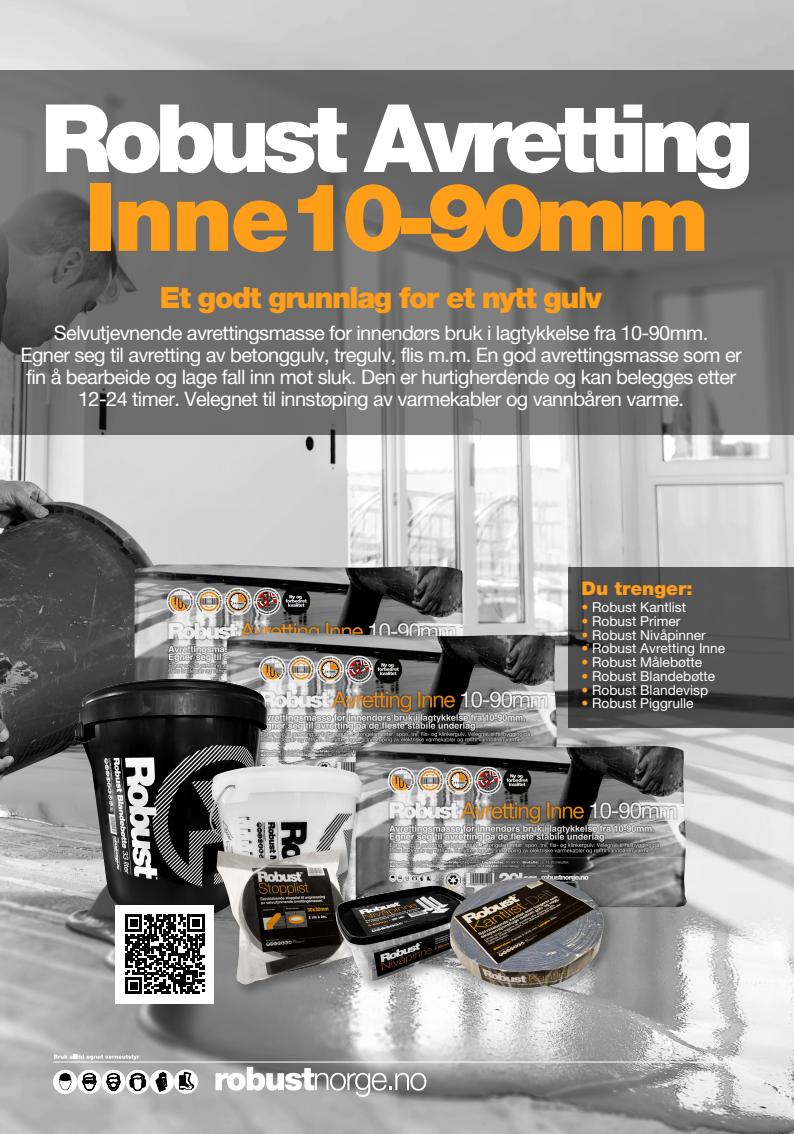
<style>
.page{position:relative;width:794px;height:1134px;background:#fff}
.page>*{position:absolute;margin:0;border:0;box-sizing:border-box;transform-origin:0 0}
.t1{font:900 94.48px "Helvetica Neue";letter-spacing:-.08em;color:#fff}
.t2{font:900 94.48px "Helvetica Neue";letter-spacing:-.06em;color:#ff9e18}
.t3{font:900 29.32px "Helvetica Neue";letter-spacing:-.05em;color:#ff9e18}
.t4{font:20px/22px "Helvetica Neue";letter-spacing:-.03em;color:#fff;text-align:center}
.t5{font:900 18.76px "Helvetica Neue";color:#ff9e18}
.t6{font:13.72px "Helvetica Neue";color:#fff}
.s1{color:#ff9e18}
</style>
<div class="page">
<img style="left:0;top:0;width:794px;height:1134px">
<img style="left:134px;top:564px;width:331px;height:115px">
<img style="left:226px;top:633px;width:332px;height:132px">
<img style="left:355px;top:744px;width:332px;height:163px">
<svg style="left:0;top:70px;width:794px;height:364px;background:#696969"></svg>
<img style="left:74px;top:679px;width:194px;height:241px">
<img style="left:209px;top:765px;width:153px;height:140px">
<div style="left:213px;top:845px;width:156px;height:153px;background:#000;opacity:.3"></div>
<img style="left:216px;top:849px;width:140px;height:135px">
<div style="left:332px;top:881px;width:157px;height:113px;background:#000;opacity:.3"></div>
<img style="left:335px;top:885px;width:111px;height:96px">
<div style="left:116px;top:905px;width:98px;height:98px;background:#fff"></div>
<svg style="left:125px;top:915px;width:79px;height:79px"></svg>
<svg style="left:568px;top:567px;width:226px;height:160px;background:#4b4b4b"></svg>
<svg style="left:215px;top:1067px;width:211px;height:30px"></svg>
<div style="left:54px;top:1070px;width:23px;height:23px;background:#fff;border-radius:50%"></div>
<div style="left:54px;top:1070px;width:23px;height:23px;border:1px solid #fff;border-radius:50%"></div>
<svg style="left:59px;top:1073px;width:13px;height:17px"></svg>
<div style="left:78px;top:1070px;width:23px;height:23px;background:#fff;border-radius:50%"></div>
<div style="left:78px;top:1070px;width:23px;height:23px;border:1px solid #fff;border-radius:50%"></div>
<svg style="left:83px;top:1073px;width:13px;height:17px"></svg>
<div style="left:102px;top:1070px;width:23px;height:23px;background:#fff;border-radius:50%"></div>
<div style="left:102px;top:1070px;width:23px;height:23px;border:1px solid #fff;border-radius:50%"></div>
<svg style="left:107px;top:1073px;width:13px;height:17px"></svg>
<svg style="left:126px;top:1070px;width:23px;height:23px"></svg>
<div style="left:126px;top:1070px;width:23px;height:23px;border:1px solid #fff;border-radius:50%"></div>
<svg style="left:130px;top:1073px;width:16px;height:17px"></svg>
<div style="left:150px;top:1070px;width:23px;height:23px;background:#fff;border-radius:50%"></div>
<div style="left:150px;top:1070px;width:23px;height:23px;border:1px solid #fff;border-radius:50%"></div>
<svg style="left:156px;top:1072px;width:11px;height:19px"></svg>
<svg style="left:174px;top:1070px;width:24px;height:23px"></svg>
<div style="left:174px;top:1070px;width:24px;height:23px;border:1px solid #fff;border-radius:50%"></div>
<svg style="left:179px;top:1072px;width:15px;height:17px"></svg>
<hr style="left:54px;top:1062px;width:680px;height:1px;background:#fff">
<svg style="left:54px;top:1054px;width:85px;height:6px"></svg>
<div style="left:446px;top:874px;width:170px;height:128px;background:#000;opacity:.3"></div>
<img style="left:450px;top:878px;width:154px;height:111px">
<h1 class="t1" style="left:41px;top:82px;width:714px">Robust Avretting</h1>
<h1 class="t2" style="left:85px;top:161px;width:626px">Inne10-90mm</h1>
<h2 class="t3" style="left:160px;top:280px;width:444px">Et godt grunnlag for et nytt gulv</h2>
<p class="t4" style="left:20px;top:322px;width:723px">Selvutjevnende avrettingsmasse for innendørs bruk i lagtykkelse fra 10-90mm.<br>Egner seg til avretting av betonggulv, tregulv, flis m.m. En god avrettingsmasse som er fin å bearbeide og lage fall inn mot sluk. Den er hurtigherdende og kan belegges etter 12-24 timer. Velegnet til innstøping av varmekabler og vannbåren varme.</p>
<p class="t5" style="left:581px;top:577px;width:113px">Du trenger:</p>
<p class="t6" style="left:581px;top:599px;width:106px"><span class="s1">•</span> Robust Kantlist</p>
<p class="t6" style="left:581px;top:613px;width:100px"><span class="s1">•</span> Robust Primer</p>
<p class="t6" style="left:581px;top:627px;width:126px"><span class="s1">•</span> Robust Nivåpinner</p>
<p class="t6" style="left:581px;top:640px;width:145px"><span class="s1">•</span> Robust Avretting Inne</p>
<p class="t6" style="left:581px;top:654px;width:122px"><span class="s1">•</span> Robust Målebøtte</p>
<p class="t6" style="left:581px;top:668px;width:135px"><span class="s1">•</span> Robust Blandebøtte</p>
<p class="t6" style="left:581px;top:681px;width:128px"><span class="s1">•</span> Robust Blandevisp</p>
<p class="t6" style="left:581px;top:695px;width:114px"><span class="s1">•</span> Robust Piggrulle</p>
</div>
